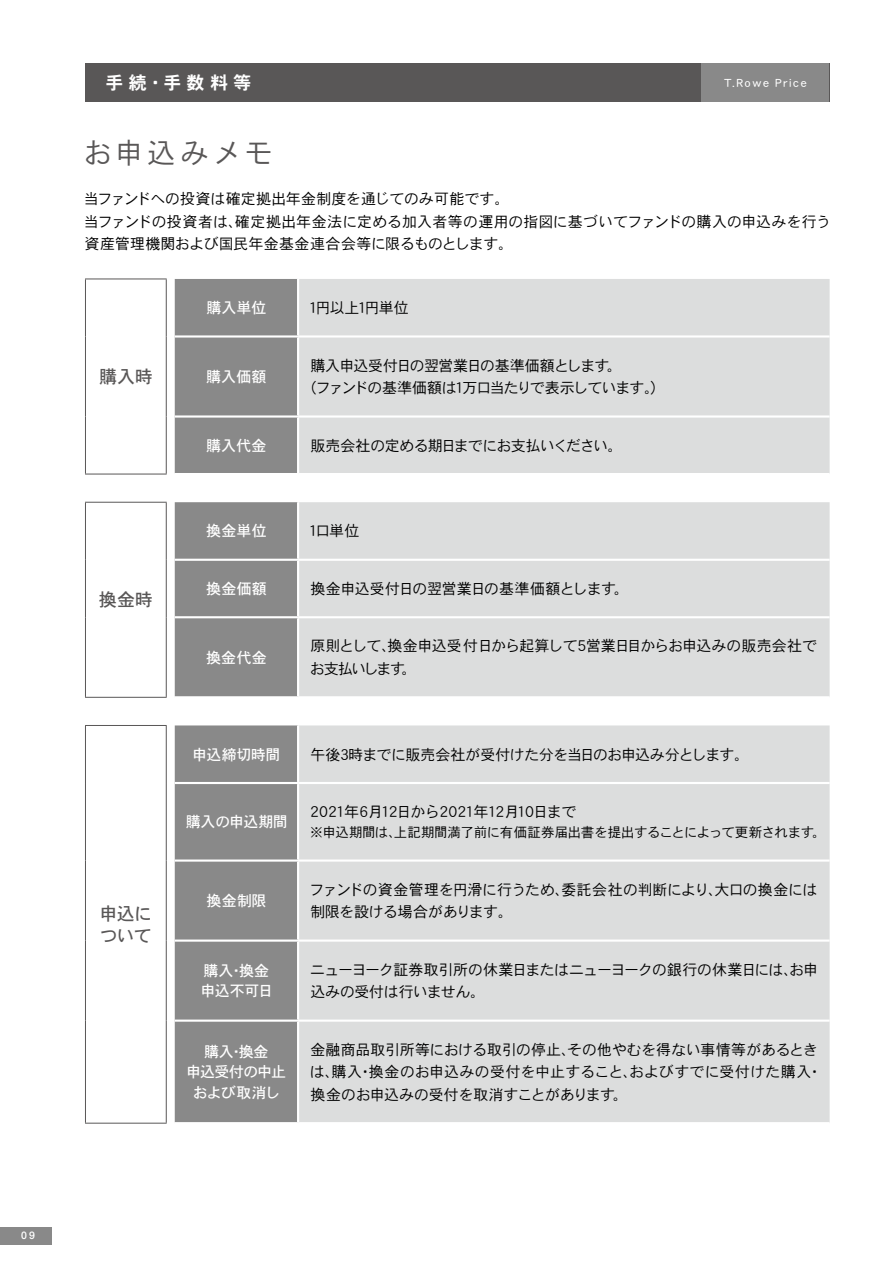
<style>
.page{position:relative;width:893px;height:1263px;background:#fff}
.page>*{position:absolute;margin:0;border:0;box-sizing:border-box;transform-origin:0 0}
.t1{font:28.5px "DFHS Gothic W3 WINP RKSJ H";letter-spacing:.135em;color:#595757}
.t2{font:18px/22.5px "DFHS Gothic W5 WINP RKSJ H";letter-spacing:-.03em;color:#595757}
.t3{font:18px "DFHS Gothic W7 WINP RKSJ H";letter-spacing:.295em;color:#fff}
.t4{font:15px/22.5px "DFHS Gothic W3 WINP RKSJ H";letter-spacing:-.02em;color:#000}
.t5{font:15px/22.5px "DFHS Gothic W3 WINP RKSJ H";letter-spacing:-.055em;color:#000}
.t6{font:15px/22.5px "DFHS Gothic W3 WINP RKSJ H";letter-spacing:-.045em;color:#000}
.t7{font:15px/20.2px "DFHS Gothic W5 WINP RKSJ H";letter-spacing:-.005em;color:#fff}
.t8{font:15px/22.5px "DFHS Gothic W3 WINP RKSJ H";letter-spacing:-.04em;color:#000}
.t9{font:15px/20.2px "DFHS Gothic W5 WINP RKSJ H";letter-spacing:-.04em;color:#fff;text-align:center}
.t10{font:15px "DFHS Gothic W3 WINP RKSJ H";letter-spacing:-.05em;color:#000}
.t11{font:15px "DFHS Gothic W5 WINP RKSJ H";letter-spacing:-.03em;color:#fff}
.t12{font:13.5px "DFHS Gothic W3 WINP RKSJ H";letter-spacing:-.025em;color:#000}
.t13{font:11.25px "DFHS Gothic W5 WINP RKSJ H";letter-spacing:.175em;color:#fff}
.t14{font:500 10.5px "Helvetica Neue LT Std";color:#fff}
</style>
<div class="page">
<div style="left:299px;top:279px;width:531px;height:194px;background:#dcdddd"></div>
<hr style="left:298px;top:335px;width:532px;height:3px;background:#fff">
<hr style="left:298px;top:415px;width:532px;height:3px;background:#fff">
<div style="left:174px;top:279px;width:124px;height:194px;background:#898989"></div>
<hr style="left:85px;top:279px;width:1px;height:57px;background:#595757">
<hr style="left:85px;top:336px;width:1px;height:80px;background:#595757">
<hr style="left:85px;top:416px;width:1px;height:58px;background:#595757">
<hr style="left:85px;top:279px;width:82px;height:1px;background:#595757">
<hr style="left:166px;top:279px;width:1px;height:57px;background:#595757">
<hr style="left:166px;top:336px;width:1px;height:80px;background:#595757">
<hr style="left:166px;top:416px;width:1px;height:58px;background:#595757">
<hr style="left:85px;top:474px;width:82px;height:1px;background:#595757">
<div style="left:299px;top:502px;width:531px;height:194px;background:#dcdddd"></div>
<hr style="left:298px;top:559px;width:532px;height:2px;background:#fff">
<hr style="left:298px;top:616px;width:532px;height:2px;background:#fff">
<div style="left:174px;top:502px;width:124px;height:194px;background:#898989"></div>
<hr style="left:85px;top:503px;width:1px;height:57px;background:#595757">
<hr style="left:85px;top:560px;width:1px;height:57px;background:#595757">
<hr style="left:85px;top:617px;width:1px;height:80px;background:#595757">
<hr style="left:85px;top:502px;width:82px;height:1px;background:#595757">
<hr style="left:166px;top:503px;width:1px;height:57px;background:#595757">
<hr style="left:166px;top:560px;width:1px;height:57px;background:#595757">
<hr style="left:166px;top:617px;width:1px;height:80px;background:#595757">
<hr style="left:85px;top:697px;width:82px;height:1px;background:#595757">
<div style="left:175px;top:725px;width:122px;height:397px;background:#898989"></div>
<div style="left:299px;top:725px;width:531px;height:397px;background:#dcdddd"></div>
<hr style="left:175px;top:782px;width:123px;height:2px;background:#fff">
<hr style="left:298px;top:782px;width:532px;height:2px;background:#fff">
<hr style="left:175px;top:859px;width:123px;height:3px;background:#fff">
<hr style="left:298px;top:859px;width:532px;height:3px;background:#fff">
<hr style="left:175px;top:939px;width:123px;height:3px;background:#fff">
<hr style="left:298px;top:939px;width:532px;height:3px;background:#fff">
<hr style="left:175px;top:1019px;width:123px;height:3px;background:#fff">
<hr style="left:298px;top:1019px;width:532px;height:3px;background:#fff">
<hr style="left:85px;top:726px;width:1px;height:57px;background:#595757">
<hr style="left:85px;top:783px;width:1px;height:77px;background:#595757">
<hr style="left:85px;top:860px;width:1px;height:80px;background:#595757">
<hr style="left:85px;top:940px;width:1px;height:81px;background:#595757">
<hr style="left:85px;top:1021px;width:1px;height:102px;background:#595757">
<hr style="left:85px;top:725px;width:82px;height:1px;background:#595757">
<hr style="left:166px;top:726px;width:1px;height:57px;background:#595757">
<hr style="left:166px;top:783px;width:1px;height:77px;background:#595757">
<hr style="left:166px;top:860px;width:1px;height:80px;background:#595757">
<hr style="left:166px;top:940px;width:1px;height:81px;background:#595757">
<hr style="left:166px;top:1021px;width:1px;height:102px;background:#595757">
<hr style="left:85px;top:1123px;width:82px;height:1px;background:#595757">
<div style="left:0;top:1227px;width:51px;height:17px;background:#898989"></div>
<div style="left:85px;top:64px;width:744px;height:38px;background:#595757"></div>
<div style="left:702px;top:64px;width:127px;height:38px;background:#898989"></div>
<p class="t3" style="left:106px;top:74px;width:147px">手続・手数料等</p>
<p class="t13" style="left:724px;top:77px;width:84px">T.Rowe Price</p>
<h1 class="t1" style="left:83px;top:138px;width:191px">お申込みメモ</h1>
<p class="t4" style="left:84px;top:188px;width:749px">当ファンドへの投資は確定拠出年金制度を通じてのみ可能です。<br>当ファンドの投資者は、確定拠出年金法に定める加入者等の運用の指図に基づいてファンドの購入の申込みを行う資産管理機関および国民年金基金連合会等に限るものとします。</p>
<p class="t2" style="left:99px;top:365px;width:55px">購入時</p>
<p class="t2" style="left:99px;top:588px;width:56px">換金時</p>
<p class="t2" style="left:100px;top:902px;width:54px">申込について</p>
<p class="t7" style="left:206px;top:298px;width:62px">購入単位</p>
<p class="t10" style="left:309px;top:300px;width:101px">1円以上1円単位</p>
<p class="t7" style="left:206px;top:366px;width:62px">購入価額</p>
<p class="t5" style="left:301px;top:354px;width:366px;text-indent:9px">購入申込受付日の翌営業日の基準価額とします。<br>（ファンドの基準価額は1万口当たりで表示しています。）</p>
<p class="t7" style="left:206px;top:435px;width:62px">購入代金</p>
<p class="t5" style="left:310px;top:434px;width:314px">販売会社の定める期日までにお支払いください。</p>
<p class="t7" style="left:206px;top:521px;width:62px">換金単位</p>
<p class="t4" style="left:309px;top:520px;width:52px">1口単位</p>
<p class="t7" style="left:206px;top:578px;width:62px">換金価額</p>
<p class="t4" style="left:310px;top:577px;width:320px">換金申込受付日の翌営業日の基準価額とします。</p>
<p class="t7" style="left:206px;top:647px;width:62px">換金代金</p>
<p class="t8" style="left:310px;top:635px;width:509px">原則として、換金申込受付日から起算して5営業日目からお申込みの販売会社でお支払いします。</p>
<p class="t7" style="left:192px;top:744px;width:90px">申込締切時間</p>
<p class="t4" style="left:310px;top:743px;width:440px">午後3時までに販売会社が受付けた分を当日のお申込み分とします。</p>
<p class="t11" style="left:186px;top:814px;width:104px">購入の申込期間</p>
<p class="t4" style="left:310px;top:800px;width:268px">2021年6月12日から2021年12月10日まで</p>
<p class="t12" style="left:310px;top:826px;width:517px">※申込期間は、上記期間満了前に有価証券届出書を提出することによって更新されます。</p>
<p class="t7" style="left:207px;top:890px;width:61px">換金制限</p>
<p class="t4" style="left:310px;top:878px;width:509px">ファンドの資金管理を円滑に行うため、委託会社の判断により、大口の換金には制限を設ける場合があります。</p>
<p class="t7" style="left:200px;top:960px;width:74px">購入・換金申込不可日</p>
<p class="t6" style="left:310px;top:958px;width:509px">ニューヨーク証券取引所の休業日またはニューヨークの銀行の休業日には、お申込みの受付は行いません。</p>
<p class="t9" style="left:186px;top:1041px;width:101px">購入・換金<br>申込受付の中止および取消し</p>
<p class="t4" style="left:310px;top:1038px;width:514px">金融商品取引所等における取引の停止、その他やむを得ない事情等があるときは、購入・換金のお申込みの受付を中止すること、およびすでに受付けた購入・換金のお申込みの受付を取消すことがあります。</p>
<p class="t14" style="left:21px;top:1229px;width:15px">09</p>
</div>
